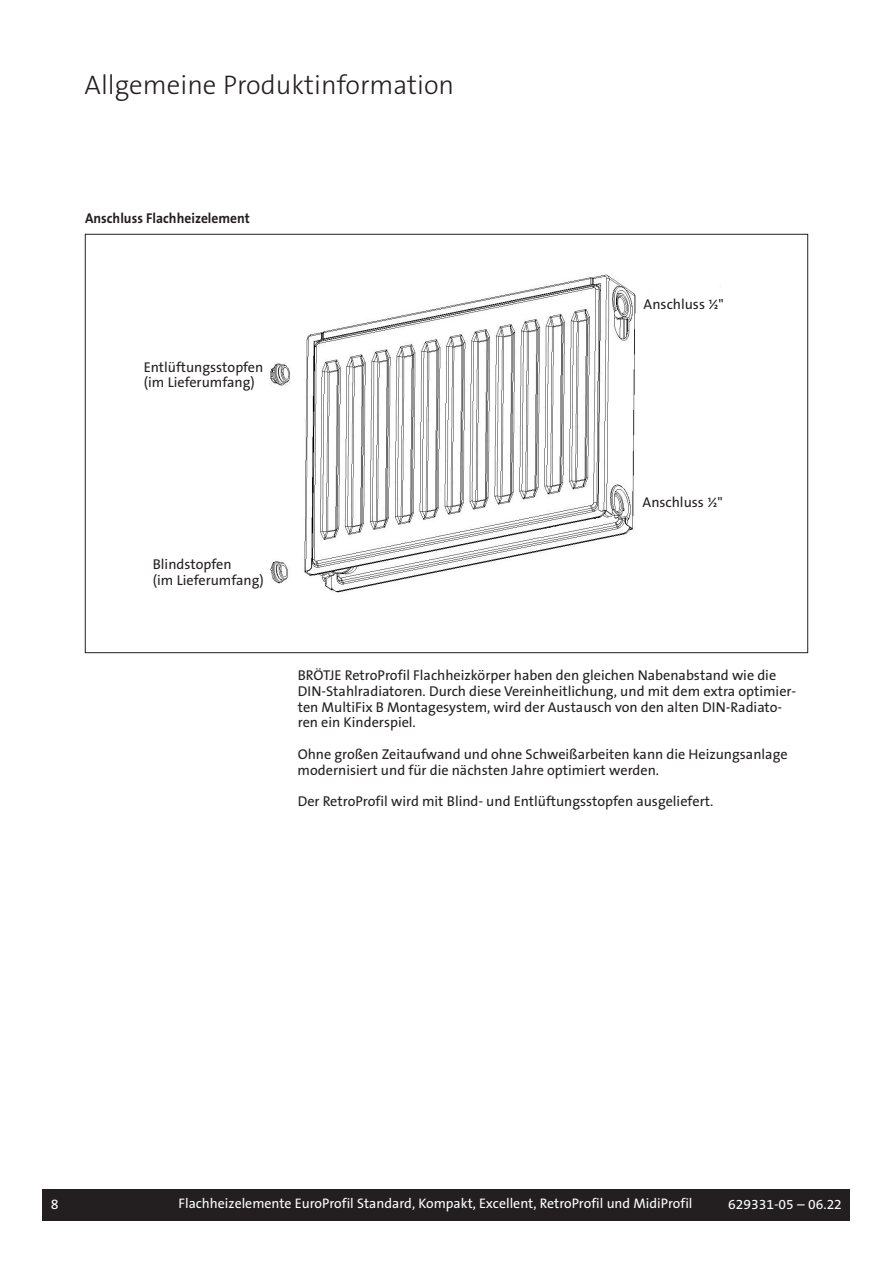
<style>
.page{position:relative;width:893px;height:1263px;background:#fff}
.page>*{position:absolute;margin:0;border:0;box-sizing:border-box;transform-origin:0 0}
.t1{font:300 27px "The Sans B3";color:#231f20}
.t2{font:14.25px/15.8px "The Sans B5 Plain";color:#231f20}
.t3{font:700 14.25px "The Sans B7";color:#231f20;scale:.95 1}
.t4{font:14.25px "The Sans B5 Plain";color:#fff}
.t5{font:13.8px "The Sans B5 Plain";color:#fff}
</style>
<div class="page">
<img style="left:270px;top:274px;width:366px;height:319px">
<div style="left:43px;top:1188px;width:807px;height:32px;background:#231f20"></div>
<h1 class="t1" style="left:85px;top:74px;width:371px">Allgemeine Produktinformation</h1>
<p class="t3" style="left:85px;top:213px;width:175px">Anschluss Flachheizelement</p>
<p class="t2" style="left:144px;top:360px;width:121px">Entlüftungsstopfen (im Lieferumfang)</p>
<p class="t2" style="left:644px;top:297px;width:82px">Anschluss ½"</p>
<p class="t2" style="left:153px;top:558px;width:112px">Blindstopfen<br>(im Lieferumfang)</p>
<p class="t2" style="left:643px;top:495px;width:82px">Anschluss ½"</p>
<p class="t2" style="left:298px;top:669px;width:500px">BRÖTJE RetroProfil Flachheizkörper haben den gleichen Nabenabstand wie die DIN-Stahlradiatoren. Durch diese Vereinheitlichung, und mit dem extra optimier&shy;ten MultiFix B Montagesystem, wird der Austausch von den alten DIN-Radiato&shy;ren ein Kinderspiel.</p>
<p class="t2" style="left:298px;top:747px;width:491px">Ohne großen Zeitaufwand und ohne Schweißarbeiten kann die Heizungsanlage modernisiert und für die nächsten Jahre optimiert werden.</p>
<p class="t2" style="left:298px;top:795px;width:417px">Der RetroProfil wird mit Blind- und Entlüftungsstopfen ausgeliefert.</p>
<p class="t4" style="left:51px;top:1198px;width:9px">8</p>
<p class="t5" style="left:179px;top:1198px;width:515px">Flachheizelemente EuroProfil Standard, Kompakt, Excellent, RetroProfil und MidiProfil</p>
<p class="t5" style="left:728px;top:1197px;width:115px">629331-05 – 06.22</p>
</div>
